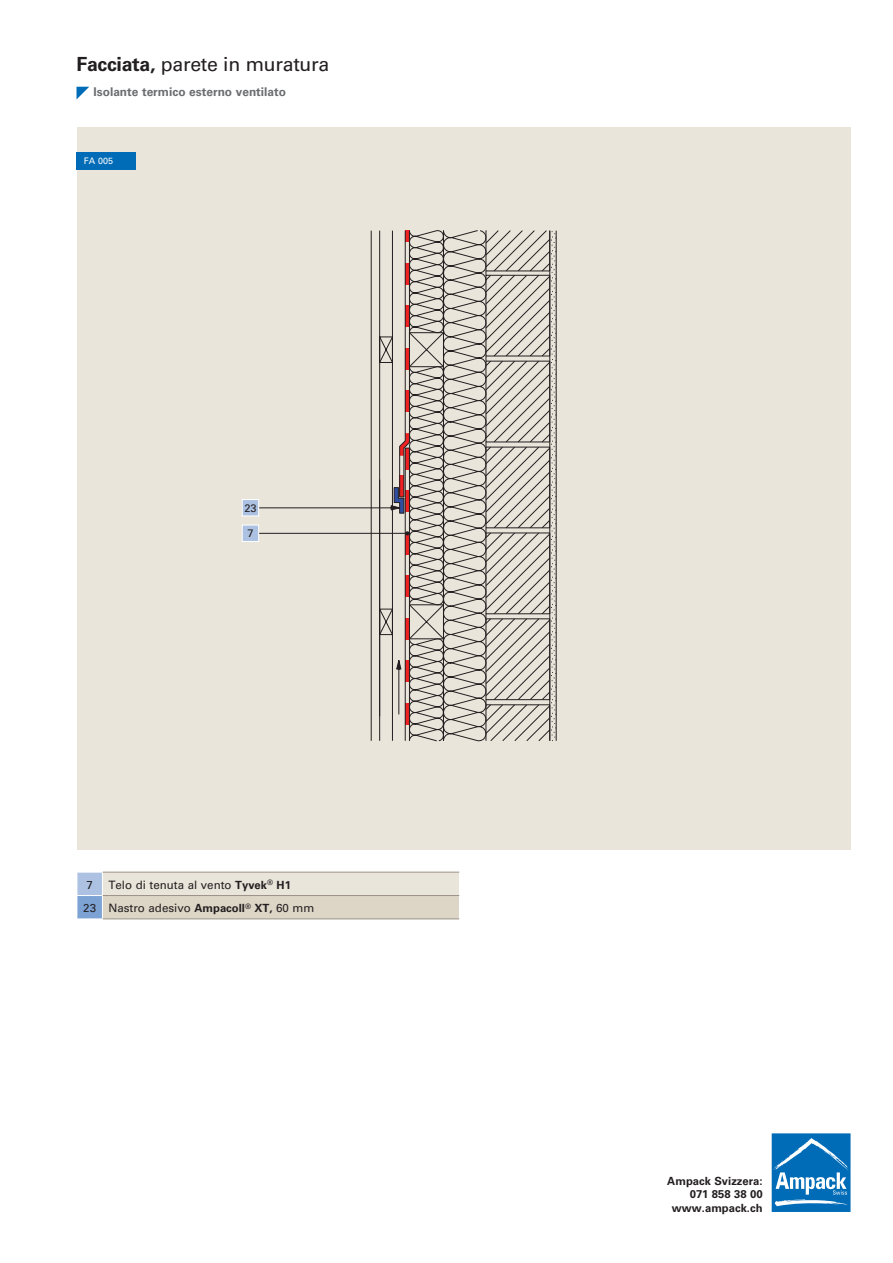
<style>
.page{position:relative;width:893px;height:1263px;background:#fff}
.page>*{position:absolute;margin:0;border:0;box-sizing:border-box;transform-origin:0 0}
.Titel{font:19.5px "Univers LT Std";letter-spacing:-.015em;color:#231f20}
.Titelzusatz{font:700 12px "Univers LT Std";color:#6c6d70}
.Grundtext{font:11.55px "Univers LT Std";color:#231f20}
.Ziffern_Tabelle{font:11.55px "Univers LT Std";color:#231f20}
.t1{font:700 11.25px/13.5px "Univers LT Std";color:#231f20;text-align:right}
.Ziffer_Quadrat{font:10.95px "Univers LT Std";color:#231f20}
.t2{font:9px "Univers LT Std";color:#fff}
.s1{font-weight:700}
.s2{font-weight:700;font-size:11.25px}
</style>
<div class="page">
<div style="left:772px;top:1133px;width:78px;height:79px;background:#006cb7"></div>
<svg style="left:773px;top:1138px;width:76px;height:68px"></svg>
<div style="left:77px;top:127px;width:773px;height:723px;background:#eae5da"></div>
<svg style="left:253px;top:230px;width:304px;height:511px"></svg>
<div style="left:77px;top:153px;width:59px;height:17px;background:#006cb7"></div>
<svg style="left:77px;top:87px;width:12px;height:12px"></svg>
<div style="left:242px;top:499px;width:17px;height:17px;background:#adc2e3"></div>
<div style="left:242px;top:499px;width:17px;height:17px;border:1px solid #fff"></div>
<div style="left:242px;top:525px;width:17px;height:16px;background:#adc2e3"></div>
<div style="left:242px;top:525px;width:17px;height:17px;border:1px solid #fff"></div>
<div style="left:102px;top:872px;width:357px;height:23px;background:#eae5da"></div>
<div style="left:102px;top:895px;width:357px;height:24px;background:#ddd5c6"></div>
<hr style="left:103px;top:872px;width:356px;height:1px;background:#9d938a">
<svg style="left:77px;top:872px;width:26px;height:47px"></svg>
<hr style="left:103px;top:895px;width:356px;height:1px;background:#9d938a">
<hr style="left:103px;top:918px;width:356px;height:1px;background:#9d938a">
<p class="Titel" style="left:77px;top:53px;width:254px"><span class="s1">Facciata,</span> parete in muratura</p>
<p class="Titelzusatz" style="left:94px;top:85px;width:194px">Isolante termico esterno ventilato</p>
<p class="t2" style="left:84px;top:156px;width:31px">FA 005</p>
<p class="Ziffer_Quadrat" style="left:244px;top:501px;width:14px">23</p>
<p class="Ziffer_Quadrat" style="left:247px;top:527px;width:8px">7</p>
<p class="Ziffern_Tabelle" style="left:86px;top:878px;width:8px">7</p>
<p class="Grundtext" style="left:108px;top:878px;width:184px">Telo di tenuta al vento <span class="s2">Tyvek</span><sup>®</sup> <span class="s2">H1</span></p>
<p class="Ziffern_Tabelle" style="left:83px;top:901px;width:14px">23</p>
<p class="Grundtext" style="left:108px;top:901px;width:207px">Nastro adesivo <span class="s2">Ampacoll</span><sup>®</sup> <span class="s2">XT,</span> 60 mm</p>
<p class="t1" style="left:667px;top:1174px;width:97px">Ampack Svizzera:<br>071 858 38 00 www.ampack.ch</p>
</div>
